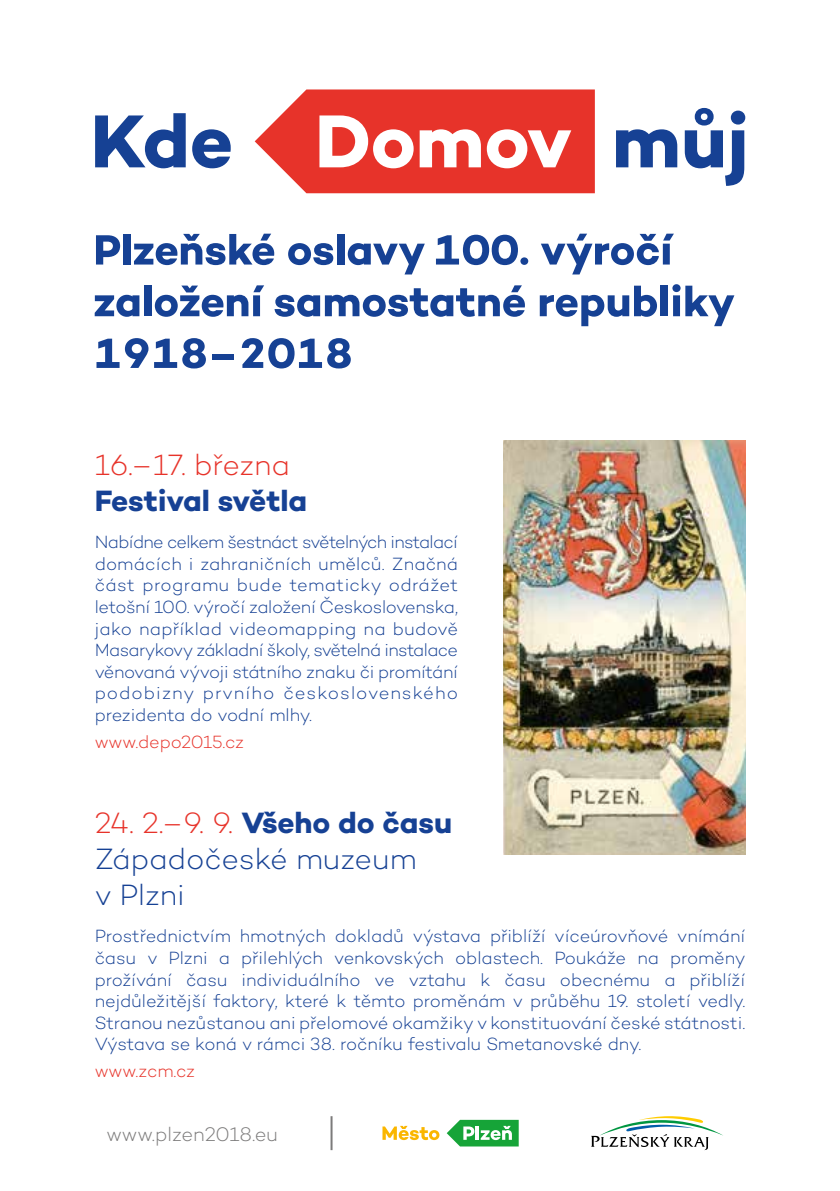
<style>
.page{position:relative;width:840px;height:1191px;background:#fff}
.page>*{position:absolute;margin:0;border:0;box-sizing:border-box;transform-origin:0 0}
.t1{font:300 30px/36px "Campton";color:#164194}
.t2{font:700 30px "Campton";letter-spacing:-.005em;color:#164194}
.t3{font:300 30px "Campton";color:#e7332a}
.t4{font:300 20px "Campton";color:#7c7b7b}
.t5{font:300 18px/21.6px "Campton";color:#164194;text-align:justify}
.t6{font:300 18px "Campton";letter-spacing:-.01em;color:#e7332a}
.s1{color:#e7332a}
.s2{font-weight:700}
</style>
<div class="page">
<svg style="left:254px;top:89px;width:340px;height:104px"></svg>
<svg style="left:95px;top:113px;width:91px;height:55px"></svg>
<svg style="left:192px;top:129px;width:38px;height:39px"></svg>
<svg style="left:616px;top:129px;width:61px;height:38px"></svg>
<svg style="left:684px;top:108px;width:60px;height:78px"></svg>
<svg style="left:96px;top:235px;width:24px;height:29px"></svg>
<div style="left:123px;top:234px;width:7px;height:30px;background:#164194"></div>
<svg style="left:134px;top:234px;width:140px;height:31px"></svg>
<svg style="left:288px;top:243px;width:45px;height:22px"></svg>
<div style="left:337px;top:234px;width:7px;height:30px;background:#164194"></div>
<svg style="left:347px;top:243px;width:77px;height:31px"></svg>
<svg style="left:436px;top:235px;width:81px;height:30px"></svg>
<div style="left:520px;top:257px;width:8px;height:8px;background:#164194;border-radius:50%"></div>
<svg style="left:541px;top:234px;width:132px;height:40px"></svg>
<svg style="left:95px;top:295px;width:44px;height:22px"></svg>
<div style="left:144px;top:286px;width:7px;height:30px;background:#164194"></div>
<svg style="left:155px;top:285px;width:109px;height:32px"></svg>
<svg style="left:274px;top:285px;width:250px;height:32px"></svg>
<svg style="left:539px;top:286px;width:117px;height:40px"></svg>
<div style="left:660px;top:286px;width:7px;height:30px;background:#164194"></div>
<svg style="left:672px;top:284px;width:62px;height:42px"></svg>
<svg style="left:96px;top:339px;width:23px;height:29px"></svg>
<svg style="left:125px;top:338px;width:23px;height:30px"></svg>
<svg style="left:154px;top:338px;width:52px;height:30px"></svg>
<div style="left:213px;top:354px;width:21px;height:5px;background:#164194"></div>
<svg style="left:242px;top:338px;width:108px;height:30px"></svg>
<hr style="left:330px;top:1116px;width:2px;height:34px;background:#7c7b7b">
<svg style="left:446px;top:1119px;width:72px;height:27px"></svg>
<svg style="left:382px;top:1125px;width:57px;height:15px"></svg>
<svg style="left:591px;top:1116px;width:132px;height:34px"></svg>
<img style="left:503px;top:440px;width:241px;height:415px">
<h1 class="t3" style="left:95px;top:446px;width:197px">16.–17. března</h1>
<h1 class="t2" style="left:95px;top:481px;width:214px">Festival světla</h1>
<p class="t5" style="left:95px;top:531px;width:365px">Nabídne celkem šestnáct světelných instalací domácích i zahraničních umělců. Značná část programu bude tematicky odrážet letošní 100. výročí založení Československa, jako například videomapping na budově Masarykovy základní školy, světelná instalace věnovaná vývoji státního znaku či promítání podobizny prvního československého prezidenta do vodní mlhy.</p>
<p class="t6" style="left:95px;top:730px;width:151px">www.depo2015.cz</p>
<h1 class="t1" style="left:95px;top:804px;width:359px"><span class="s1">24. 2.–9. 9.</span> <span class="s2">Všeho do času<br></span>Západočeské muzeum<br>v Plzni</h1>
<p class="t5" style="left:95px;top:925px;width:652px">Prostřednictvím hmotných dokladů výstava přiblíží víceúrovňové vnímání času v Plzni a přilehlých venkovských oblastech. Poukáže na proměny prožívání času individuálního ve vztahu k času obecnému a přiblíží nejdůležitější faktory, které k těmto proměnám v průběhu 19. století vedly.<br>Stranou nezůstanou ani přelomové okamžiky v konstituování české státnosti.<br>Výstava se koná v rámci 38. ročníku festivalu Smetanovské dny.</p>
<p class="t6" style="left:95px;top:1060px;width:102px">www.zcm.cz</p>
<p class="t4" style="left:106px;top:1121px;width:173px">www.plzen2018.eu</p>
</div>
